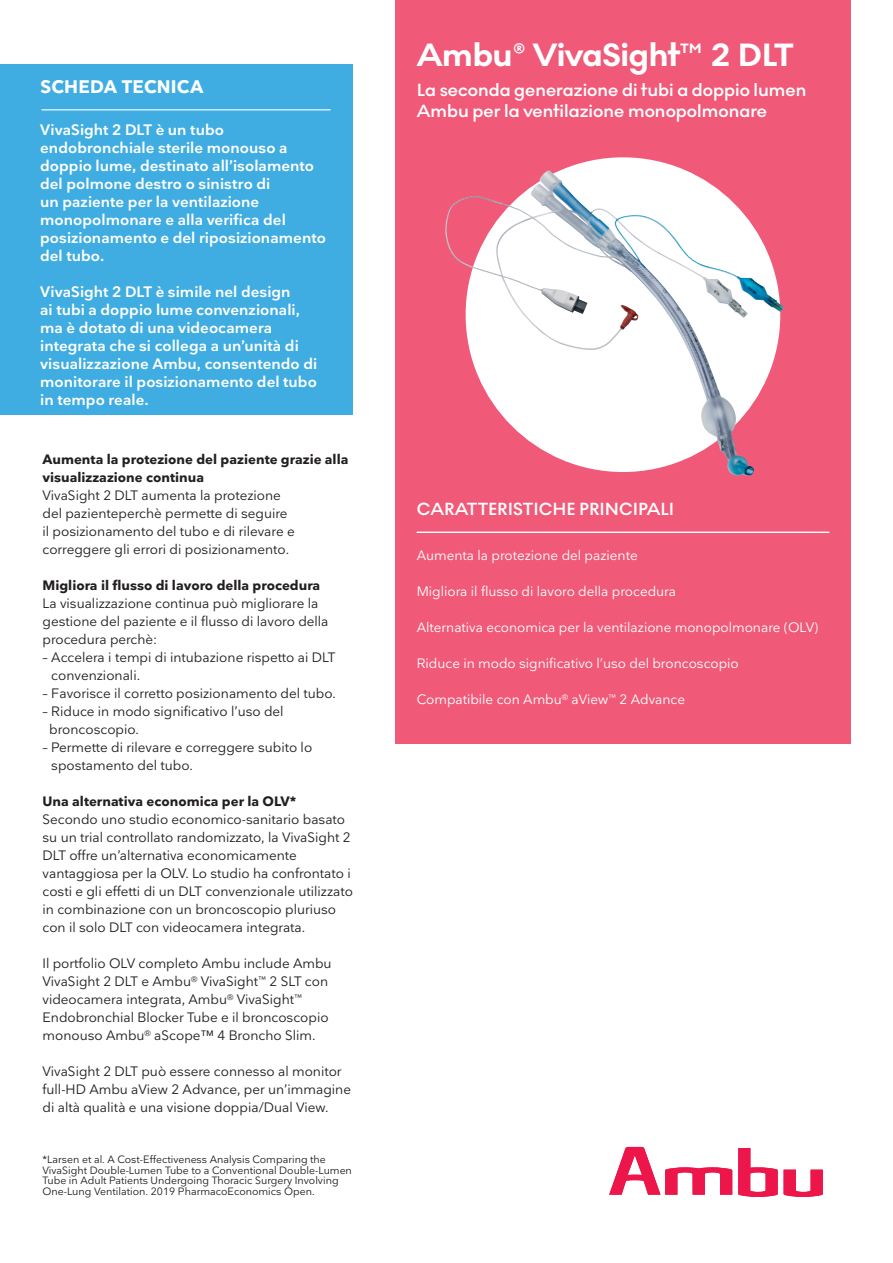
<style>
.page{position:relative;width:893px;height:1263px;background:#fff}
.page>*{position:absolute;margin:0;border:0;box-sizing:border-box;transform-origin:0 0}
.Product_name{font:700 33px "Noir No 1";letter-spacing:-.01em;color:#fff}
.KEY_BENEFITS_Headline{font:600 18px/21px "Noir No 1";color:#fff}
.DATASHEET__Blue_box{font:700 18px "Nationale";letter-spacing:.01em;color:#fff}
.Introduction_text__Blue_box{font:600 15px/18px "Nationale";letter-spacing:.005em;color:#fff}
.Body_text{font:13.5px/18px "Nationale";color:#231f20}
.Key_benefits_body{font:13.5px "Nationale";color:#fff}
.Body_text-2{font:700 13.5px/18px "Nationale";color:#231f20}
.Body_text-3{font:10.5px/10.5px "Nationale";color:#231f20}
.s1{font-weight:400}
</style>
<div class="page">
<div style="left:395px;top:0;width:455px;height:743px;background:#f05978"></div>
<div style="left:0;top:64px;width:353px;height:351px;background:#40ade2"></div>
<hr style="left:41px;top:109px;width:290px;height:1px;background:#fff">
<div style="left:466px;top:157px;width:314px;height:315px;background:#fff;border-radius:50%"></div>
<svg style="left:784px;top:1169px;width:39px;height:28px"></svg>
<svg style="left:738px;top:1148px;width:40px;height:49px"></svg>
<svg style="left:609px;top:1147px;width:123px;height:48px"></svg>
<hr style="left:417px;top:532px;width:412px;height:1px;background:#fff">
<img style="left:445px;top:171px;width:193px;height:180px">
<p class="DATASHEET__Blue_box" style="left:40px;top:75px;width:165px">SCHEDA TECNICA</p>
<p class="Introduction_text__Blue_box" style="left:40px;top:120px;width:287px">VivaSight 2 DLT è un tubo endobronchiale sterile monouso a doppio lume, destinato all’isolamento del polmone destro o sinistro di<br>un paziente per la ventilazione monopolmonare e alla verifica del posizionamento e del riposizionamento del tubo.</p>
<p class="Introduction_text__Blue_box" style="left:40px;top:282px;width:279px">VivaSight 2 DLT è simile nel design<br>ai tubi a doppio lume convenzionali, ma è dotato di una videocamera integrata che si collega a un’unità di visualizzazione Ambu, consentendo di monitorare il posizionamento del tubo in tempo reale.</p>
<p class="Body_text-2" style="left:43px;top:450px;width:307px">Aumenta la protezione del paziente grazie alla visualizzazione continua</p>
<p class="Body_text" style="left:43px;top:486px;width:254px">VivaSight 2 DLT aumenta la protezione del pazienteperchè permette di seguire il posizionamento del tubo e di rilevare e correggere gli errori di posizionamento.</p>
<p class="Body_text-2" style="left:43px;top:576px;width:279px">Migliora il flusso di lavoro della procedura</p>
<p class="Body_text" style="left:43px;top:594px;width:288px">La visualizzazione continua può migliorare la gestione del paziente e il flusso di lavoro della procedura perchè:</p>
<p class="Body_text" style="left:51px;top:648px;width:285px;text-indent:-9px">– Accelera i tempi di intubazione rispetto ai DLT convenzionali.</p>
<p class="Body_text" style="left:43px;top:684px;width:295px">– Favorisce il corretto posizionamento del tubo.</p>
<p class="Body_text" style="left:43px;top:702px;width:243px">– Riduce in modo significativo l’uso del</p>
<p class="Body_text" style="left:49px;top:720px;width:91px">broncoscopio.</p>
<p class="Body_text" style="left:51px;top:738px;width:262px;text-indent:-9px">– Permette di rilevare e correggere subito lo spostamento del tubo.</p>
<p class="Body_text-2" style="left:43px;top:792px;width:255px">Una alternativa economica per la OLV*</p>
<p class="Body_text" style="left:43px;top:810px;width:312px">Secondo uno studio economico-sanitario basato su un trial controllato randomizzato, la VivaSight 2<br>DLT offre un’alternativa economicamente vantaggiosa per la OLV. Lo studio ha confrontato i costi e gli effetti di un DLT convenzionale utilizzato in combinazione con un broncoscopio pluriuso con il solo DLT con videocamera integrata.</p>
<p class="Body_text" style="left:43px;top:954px;width:291px">Il portfolio OLV completo Ambu include Ambu VivaSight 2 DLT e Ambu<sup>®</sup> VivaSight<sup>™</sup> 2 SLT con videocamera integrata, Ambu<sup>®</sup> VivaSight<sup>™ </sup>Endobronchial Blocker Tube e il broncoscopio monouso Ambu<sup>®</sup> aScope™ 4 Broncho Slim.</p>
<p class="Body_text" style="left:43px;top:1062px;width:310px">VivaSight 2 DLT può essere connesso al monitor full-HD Ambu aView 2 Advance, per un’immagine di altà qualità e una visione doppia/Dual View.</p>
<p class="Body_text-3" style="left:43px;top:1154px;width:311px">*Larsen et al. A Cost-Effectiveness Analysis Comparing the VivaSight Double-Lumen Tube to a Conventional Double-Lumen Tube in Adult Patients Undergoing Thoracic Surgery Involving One-Lung Ventilation. 2019 PharmacoEconomics Open.</p>
<p class="Product_name" style="left:417px;top:30px;width:378px">Ambu® VivaSight<span class="s1">™</span> 2 DLT</p>
<p class="KEY_BENEFITS_Headline" style="left:417px;top:79px;width:391px">La seconda generazione di tubi a doppio lumen<br>Ambu per la ventilazione monopolmonare</p>
<p class="KEY_BENEFITS_Headline" style="left:417px;top:498px;width:259px">CARATTERISTICHE PRINCIPALI</p>
<p class="Key_benefits_body" style="left:417px;top:547px;width:222px">Aumenta la protezione del paziente</p>
<p class="Key_benefits_body" style="left:417px;top:583px;width:261px">Migliora il flusso di lavoro della procedura</p>
<p class="Key_benefits_body" style="left:417px;top:619px;width:403px">Alternativa economica per la ventilazione monopolmonare (OLV)</p>
<p class="Key_benefits_body" style="left:417px;top:655px;width:324px">Riduce in modo significativo l’uso del broncoscopio</p>
<p class="Key_benefits_body" style="left:417px;top:691px;width:270px">Compatibile con Ambu<sup>®</sup> aView<sup>™</sup> 2 Advance</p>
</div>
